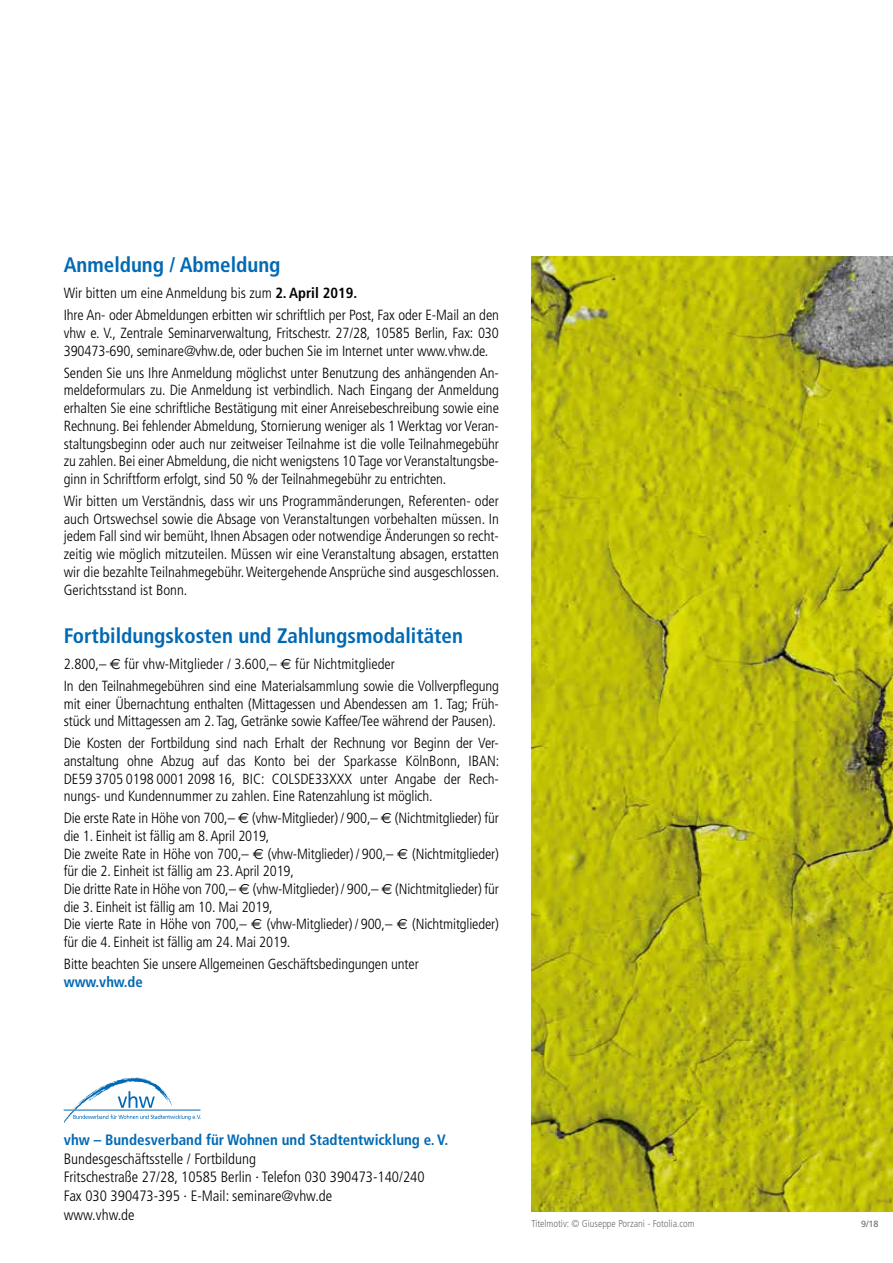
<style>
.page{position:relative;width:893px;height:1263px;background:#fff}
.page>*{position:absolute;margin:0;border:0;box-sizing:border-box;transform-origin:0 0}
.t1{font:700 condensed 21px "Frutiger";color:#0069b4}
.t2{font:300 condensed 15px/18.8px "Frutiger";color:#000}
.t3{font:700 condensed 15px "Frutiger";color:#0069b4}
.t4{font:300 condensed 14.7px/17.7px "Frutiger";letter-spacing:-.01em;color:#000}
.t5{font:700 condensed 14.7px "Frutiger";color:#0069b4}
.t6{font:300 condensed 10.05px "Frutiger LT Std";color:#706f6f}
.t7{font:9px "Frutiger";color:#706f6f}
.s1{font-weight:700}
.s2{font-family:"Euro Sans";font-weight:400;font-stretch:normal}
</style>
<div class="page">
<img style="left:531px;top:256px;width:362px;height:955px">
<svg style="left:64px;top:1077px;width:137px;height:46px"></svg>
<h1 class="t1" style="left:64px;top:252px;width:218px">Anmeldung / Abmeldung</h1>
<p class="t4" style="left:64px;top:283px;width:437px;line-height:21.9px">Wir bitten um eine Anmeldung bis zum <span class="s1">2. April 2019.<br></span>Ihre An- oder Abmeldungen erbitten wir schriftlich per Post, Fax oder E-Mail an den</p>
<p class="t4" style="left:64px;top:324px;width:437px">vhw e. V., Zentrale Seminarverwaltung, Fritschestr. 27/28, 10585 Berlin, Fax: 030<br>390473-690, seminare@vhw.de, oder buchen Sie im Internet unter www.vhw.de.</p>
<p class="t4" style="left:64px;top:364px;width:437px;text-align:justify">Senden Sie uns Ihre Anmeldung möglichst unter Benutzung des anhängenden An&shy;meldeformulars zu. Die Anmeldung ist verbindlich. Nach Eingang der Anmeldung erhalten Sie eine schriftliche Bestätigung mit einer Anreisebeschreibung sowie eine Rechnung. Bei fehlender Abmeldung, Stornierung weniger als 1 Werktag vor Veran&shy;staltungsbeginn oder auch nur zeitweiser Teilnahme ist die volle Teilnahmegebühr zu zahlen. Bei einer Abmeldung, die nicht wenigstens 10 Tage vor Veranstaltungsbe&shy;ginn in Schriftform erfolgt, sind 50 % der Teilnahmegebühr zu entrichten.</p>
<p class="t4" style="left:64px;top:492px;width:437px;text-align:justify">Wir bitten um Verständnis, dass wir uns Programmänderungen, Referenten- oder auch Ortswechsel sowie die Absage von Veranstaltungen vorbehalten müssen. In jedem Fall sind wir bemüht, Ihnen Absagen oder notwendige Änderungen so recht&shy;zeitig wie möglich mitzuteilen. Müssen wir eine Veranstaltung absagen, erstatten wir die bezahlte Teilnahmegebühr. Weitergehende Ansprüche sind ausgeschlossen.<br>Gerichtsstand ist Bonn.</p>
<h1 class="t1" style="left:64px;top:623px;width:401px">Fortbildungskosten und Zahlungsmodalitäten</h1>
<p class="t4" style="left:64px;top:653px;width:437px;line-height:21.9px">2.800,– <span class="s2">€</span> für vhw-Mitglieder / 3.600,– <span class="s2">€</span> für Nichtmitglieder<br>In den Teilnahmegebühren sind eine Materialsammlung sowie die Vollverpflegung</p>
<p class="t4" style="left:64px;top:695px;width:437px">mit einer Übernachtung enthalten (Mittagessen und Abendessen am 1. Tag; Früh&shy;stück und Mittagessen am 2. Tag, Getränke sowie Kaffee/Tee während der Pausen).</p>
<p class="t4" style="left:64px;top:734px;width:437px;text-align:justify">Die Kosten der Fortbildung sind nach Erhalt der Rechnung vor Beginn der Ver&shy;anstaltung ohne Abzug auf das Konto bei der Sparkasse KölnBonn, IBAN:<br>DE59 3705 0198 0001 2098 16, BIC: COLSDE33XXX unter Angabe der Rech&shy;nungs- und Kundennummer zu zahlen. Eine Ratenzahlung ist möglich.</p>
<p class="t4" style="left:64px;top:809px;width:437px">Die erste Rate in Höhe von 700,– <span class="s2">€</span> (vhw-Mitglieder) / 900,– <span class="s2">€</span> (Nichtmitglieder) für die 1. Einheit ist fällig am 8. April 2019,<br>Die zweite Rate in Höhe von 700,– <span class="s2">€</span> (vhw-Mitglieder) / 900,– <span class="s2">€</span> (Nichtmitglieder) für die 2. Einheit ist fällig am 23. April 2019,<br>Die dritte Rate in Höhe von 700,– <span class="s2">€</span> (vhw-Mitglieder) / 900,– <span class="s2">€</span> (Nichtmitglieder) für die 3. Einheit ist fällig am 10. Mai 2019,<br>Die vierte Rate in Höhe von 700,– <span class="s2">€</span> (vhw-Mitglieder) / 900,– <span class="s2">€</span> (Nichtmitglieder) für die 4. Einheit ist fällig am 24. Mai 2019.</p>
<p class="t4" style="left:64px;top:955px;width:357px">Bitte beachten Sie unsere Allgemeinen Geschäftsbedingungen unter</p>
<p class="t5" style="left:64px;top:973px;width:81px">www.vhw.de</p>
<p class="t3" style="left:64px;top:1131px;width:386px">vhw – Bundesverband für Wohnen und Stadtentwicklung e. V.</p>
<p class="t2" style="left:64px;top:1149px;width:362px">Bundesgeschäftsstelle / Fortbildung<br>Fritschestraße 27/28, 10585 Berlin · Telefon 030 390473-140/240<br>Fax 030 390473-395 · E-Mail: seminare@vhw.de<br>www.vhw.de</p>
<p class="t6" style="left:531px;top:1218px;width:165px">Titelmotiv: © Giuseppe Porzani - Fotolia.com</p>
<p class="t7" style="left:861px;top:1218px;width:19px">9/18</p>
</div>
